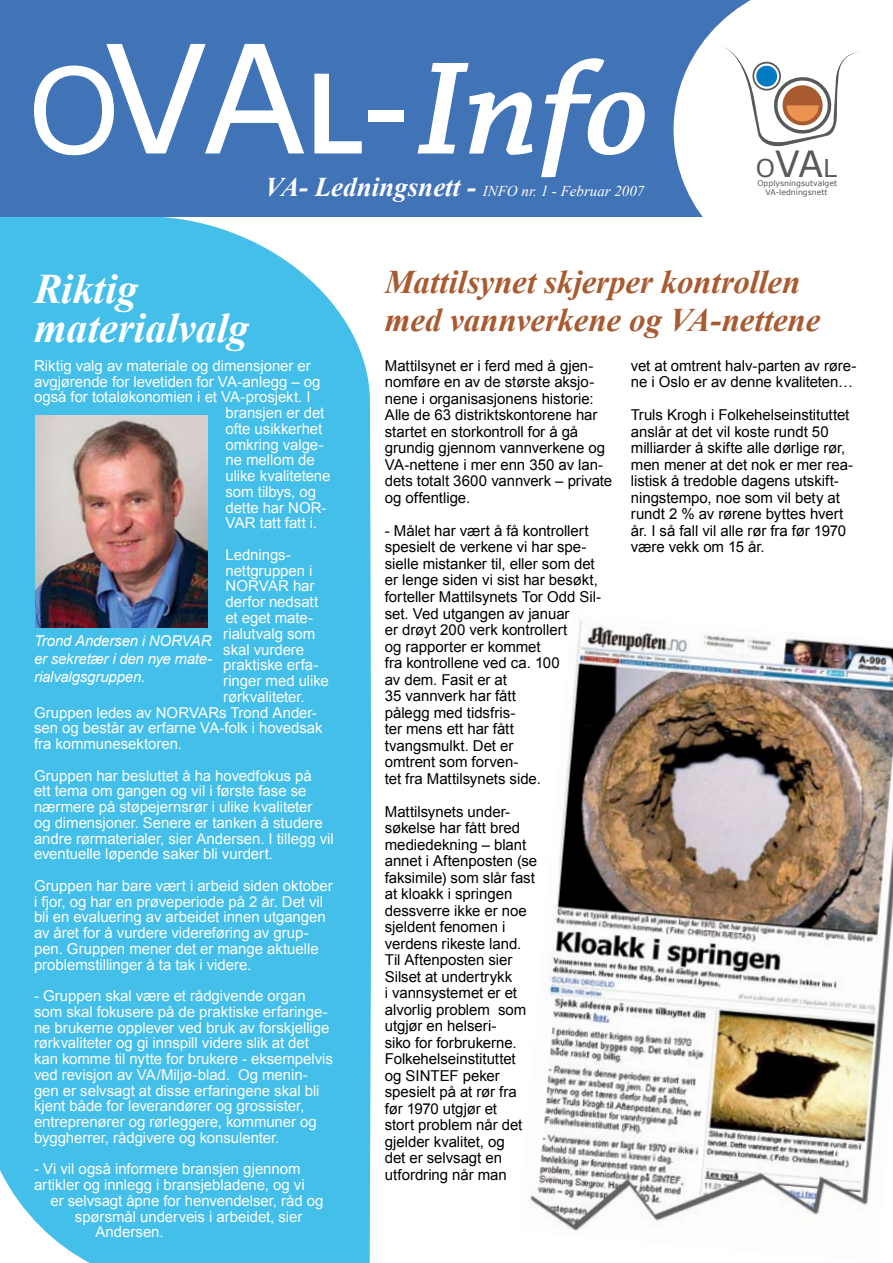
<style>
.page{position:relative;width:893px;height:1263px;background:#fff}
.page>*{position:absolute;margin:0;border:0;box-sizing:border-box;transform-origin:0 0}
.t1{font:italic 700 42px/39px "Times New Roman";letter-spacing:-.005em;color:#fff}
.t2{font:italic 700 33px/37.5px "Times New Roman";letter-spacing:-.005em;color:#a85a31}
.t3{font:24.6px "Verdana";color:#58595b}
.t4{font:15px/15.8px "Arial";letter-spacing:-.005em;color:#fff}
.t5{font:15px/16.5px "Arial";letter-spacing:-.005em;color:#000}
.t6{font:italic 15px/18px "Arial";letter-spacing:-.015em;color:#fff;text-align:justify}
.t7{font:italic 15px "Times New Roman";color:#fff}
.t8{font:7.8px/8.7px "Verdana";color:#58595b;text-align:center}
.s1{font-size:36px}
.s2{font-weight:700;font-size:27px}
</style>
<div class="page">
<div style="left:0;top:217px;width:371px;height:1046px;background:#44bfea"></div>
<div style="left:0;top:0;width:893px;height:217px;background:#4173b7"></div>
<svg style="left:674px;top:0;width:219px;height:217px;background:#e3ebf4"></svg>
<svg style="left:722px;top:44px;width:137px;height:153px;background:#ece9e7"></svg>
<img style="left:36px;top:415px;width:172px;height:213px">
<svg style="left:418px;top:63px;width:114px;height:92px"></svg>
<svg style="left:541px;top:58px;width:104px;height:119px"></svg>
<div style="left:368px;top:110px;width:35px;height:12px;background:#fff"></div>
<svg style="left:34px;top:44px;width:270px;height:111px"></svg>
<svg style="left:314px;top:74px;width:48px;height:79px"></svg>
<img style="left:530px;top:621px;width:363px;height:610px">
<h3 class="t3" style="left:756px;top:152px;width:83px">O<span class="s1">VA</span>L</h3>
<p class="t7" style="left:265px;top:181px;width:381px"><span class="s2">VA- Ledningsnett -</span> INFO nr. 1 - Februar 2007</p>
<p class="t8" style="left:757px;top:179px;width:81px">Opplysningsutvalget<br>VA-ledningsnett</p>
<h1 class="t1" style="left:34px;top:269px;width:216px">Riktig materialvalg</h1>
<h2 class="t2" style="left:385px;top:262px;width:437px">Mattilsynet skjerper kontrollen med vannverkene og VA-nettene</h2>
<p class="t4" style="left:34px;top:358px;width:278px">Riktig valg av materiale og dimensjoner er</p>
<p class="t4" style="left:34px;top:374px;width:288px">avgjørende for levetiden for VA-anlegg – og</p>
<p class="t4" style="left:34px;top:389px;width:278px">også for totaløkonomien i et VA-prosjekt. I</p>
<p class="t4" style="left:225px;top:405px;width:100px">bransjen er det</p>
<p class="t4" style="left:225px;top:421px;width:98px">ofte usikkerhet</p>
<p class="t4" style="left:225px;top:437px;width:100px">omkring valge-</p>
<p class="t4" style="left:225px;top:452px;width:91px">ne mellom de</p>
<p class="t4" style="left:225px;top:468px;width:107px">ulike kvalitetene</p>
<p class="t4" style="left:225px;top:484px;width:92px">som tilbys, og</p>
<p class="t4" style="left:225px;top:500px;width:103px">dette har NOR-</p>
<p class="t4" style="left:225px;top:515px;width:93px">VAR tatt fatt i.</p>
<p class="t4" style="left:225px;top:547px;width:67px">Lednings-</p>
<p class="t4" style="left:225px;top:563px;width:89px">nettgruppen i</p>
<p class="t4" style="left:225px;top:578px;width:91px">NORVAR har</p>
<p class="t4" style="left:225px;top:594px;width:94px">derfor nedsatt</p>
<p class="t4" style="left:225px;top:610px;width:89px">et eget mate-</p>
<p class="t4" style="left:223px;top:626px;width:94px">rialutvalg som</p>
<p class="t4" style="left:223px;top:641px;width:82px">skal vurdere</p>
<p class="t4" style="left:223px;top:657px;width:97px">praktiske erfa-</p>
<p class="t4" style="left:223px;top:673px;width:107px">ringer med ulike</p>
<p class="t4" style="left:223px;top:689px;width:83px">rørkvaliteter.</p>
<p class="t4" style="left:34px;top:704px;width:284px">Gruppen ledes av NORVARs Trond Ander-</p>
<p class="t4" style="left:34px;top:720px;width:290px">sen og består av erfarne VA-folk i hovedsak</p>
<p class="t4" style="left:34px;top:736px;width:150px">fra kommunesektoren.</p>
<p class="t4" style="left:34px;top:767px;width:301px">Gruppen har besluttet å ha hovedfokus på<br>ett tema om gangen og vil i første fase se nærmere på støpejernsrør i ulike kvaliteter<br>og dimensjoner. Senere er tanken å studere andre rørmaterialer, sier Andersen. I tillegg vil eventuelle løpende saker bli vurdert.</p>
<p class="t4" style="left:34px;top:878px;width:300px">Gruppen har bare vært i arbeid siden oktober i fjor, og har en prøveperiode på 2 år. Det vil bli en evaluering av arbeidet innen utgangen av året for å vurdere videreføring av grup&shy;pen. Gruppen mener det er mange aktuelle problemstillinger å ta tak i videre.</p>
<p class="t4" style="left:34px;top:988px;width:301px">- Gruppen skal være et rådgivende organ som skal fokusere på de praktiske erfaringe&shy;ne brukerne opplever ved bruk av forskjellige rørkvaliteter og gi innspill videre slik at det kan komme til nytte for brukere - eksempelvis ved revisjon av VA/Miljø-blad. Og menin&shy;gen er selvsagt at disse erfaringene skal bli kjent både for leverandører og grossister, entreprenører og rørleggere, kommuner og byggherrer, rådgivere og konsulenter.</p>
<p class="t4" style="left:34px;top:1161px;width:268px">- Vi vil også informere bransjen gjennom</p>
<p class="t4" style="left:34px;top:1177px;width:272px">artikler og innlegg i bransjebladene, og vi</p>
<p class="t4" style="left:50px;top:1193px;width:275px">er selvsagt åpne for henvendelser, råd og</p>
<p class="t4" style="left:75px;top:1208px;width:229px">spørsmål underveis i arbeidet, sier</p>
<p class="t4" style="left:95px;top:1224px;width:70px">Andersen.</p>
<p class="t6" style="left:34px;top:632px;width:180px">Trond Andersen i NORVAR er sekretær i den nye mate&shy;rialvalgsgruppen.</p>
<p class="t5" style="left:385px;top:358px;width:229px">Mattilsynet er i ferd med å gjen&shy;nomføre en av de største aksjo&shy;nene i organisasjonens historie:<br>Alle de 63 distriktskontorene har startet en storkontroll for å gå grundig gjennom vannverkene og<br>VA-nettene i mer enn 350 av lan&shy;dets totalt 3600 vannverk – private og offentlige.</p>
<p class="t5" style="left:385px;top:523px;width:218px">- Målet har vært å få kontrollert spesielt de verkene vi har spe&shy;sielle mistanker til, eller som det er lenge siden vi sist har besøkt, forteller Mattilsynets Tor Odd Sil&shy;set. Ved utgangen av januar<br>er drøyt 200 verk kontrollert<br>og rapporter er kommet<br>fra kontrollene ved ca. 100<br>av dem. Fasit er at<br>35 vannverk har fått<br>pålegg med tidsfris-<br>ter mens ett har fått tvangsmulkt. Det er<br>omtrent som forven-<br>tet fra Mattilsynets side.</p>
<p class="t5" style="left:385px;top:803px;width:154px">Mattilsynets under&shy;søkelse har fått bred mediedekning – blant annet i Aftenposten (se faksimile) som slår fast at kloakk i springen dessverre ikke er noe sjeldent fenomen i verdens rikeste land.<br>Til Aftenposten sier<br>Silset at undertrykk<br>i vannsystemet er et alvorlig problem som utgjør en helseri-<br>siko for forbrukerne.<br>Folkehelseinstituttet<br>og SINTEF peker spesielt på at rør fra før 1970 utgjør et<br>stort problem når det gjelder kvalitet, og<br>det er selvsagt en utfordring når man</p>
<p class="t5" style="left:631px;top:358px;width:227px">vet at omtrent halv-parten av røre&shy;ne i Oslo er av denne kvaliteten…</p>
<p class="t5" style="left:631px;top:407px;width:224px">Truls Krogh i Folkehelseinstituttet anslår at det vil koste rundt 50 milliarder å skifte alle dørlige rør, men mener at det nok er mer rea&shy;listisk å tredoble dagens utskift&shy;ningstempo, noe som vil bety at rundt 2 % av rørene byttes hvert år. I så fall vil alle rør fra før 1970 være vekk om 15 år.</p>
</div>
